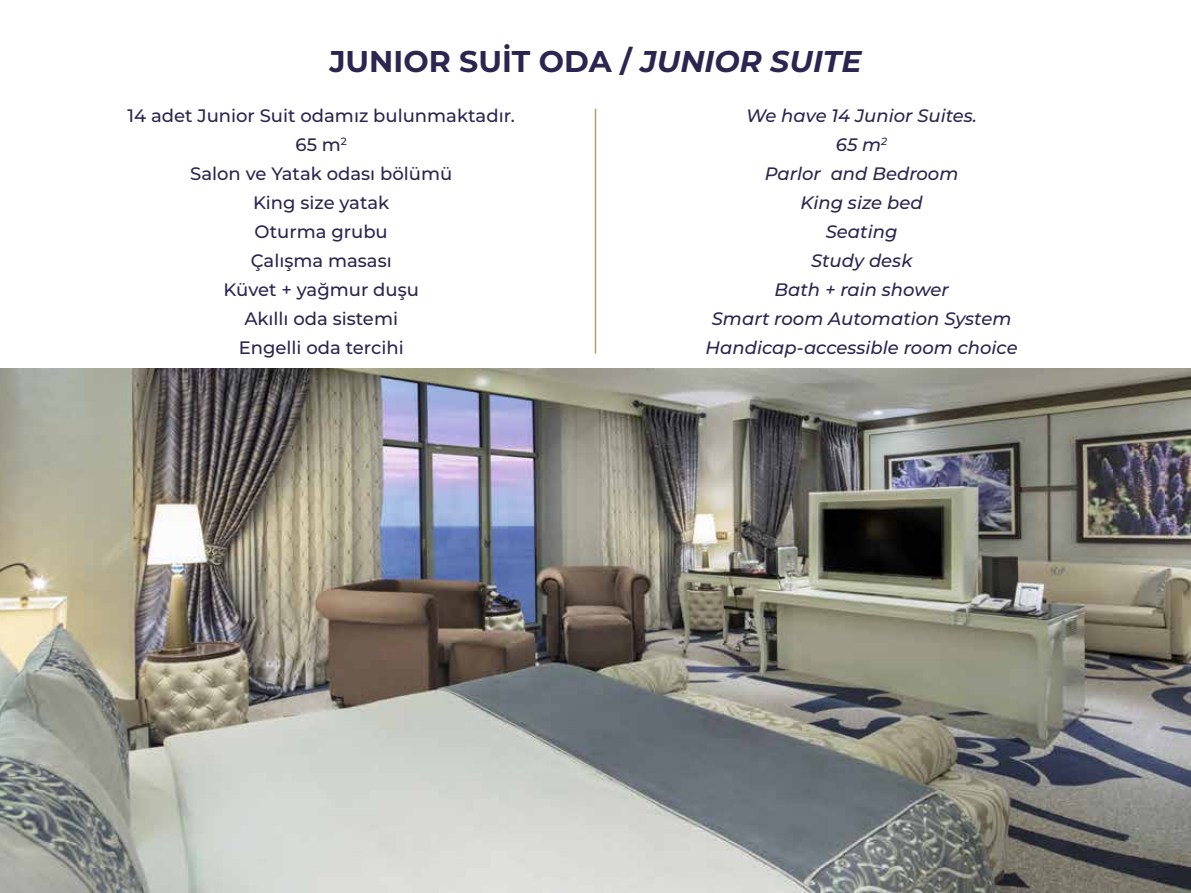
<style>
.page{position:relative;width:1191px;height:893px;background:#fff}
.page>*{position:absolute;margin:0;border:0;box-sizing:border-box;transform-origin:0 0}
.t1{font:700 30px "Montserrat";color:#2b254f}
.t2{font:500 18px/29px "Montserrat";color:#2b254f;text-align:center}
.t3{font:italic 500 18px/29px "Montserrat";color:#2b254f;text-align:center}
.s1{font-style:italic}
</style>
<div class="page">
<img style="left:0;top:369px;width:1191px;height:524px">
<hr style="left:595px;top:109px;width:1px;height:245px;background:#b5a06d">
<h1 class="t1" style="left:329px;top:39px;width:534px">JUNIOR SUİT ODA / <span class="s1">JUNIOR SUITE</span></h1>
<p class="t2" style="left:127px;top:100px;width:389px">14 adet Junior Suit odamız bulunmaktadır.<br>65 m<sup>2<br></sup>Salon ve Yatak odası bölümü<br>King size yatak<br>Oturma grubu<br>Çalışma masası<br>Küvet + yağmur duşu<br>Akıllı oda sistemi<br>Engelli oda tercihi</p>
<p class="t3" style="left:705px;top:100px;width:314px">We have 14 Junior Suites.<br>65 m<sup>2<br></sup>Parlor and Bedroom<br>King size bed<br>Seating<br>Study desk<br>Bath + rain shower<br>Smart room Automation System<br>Handicap-accessible room choice</p>
</div>
